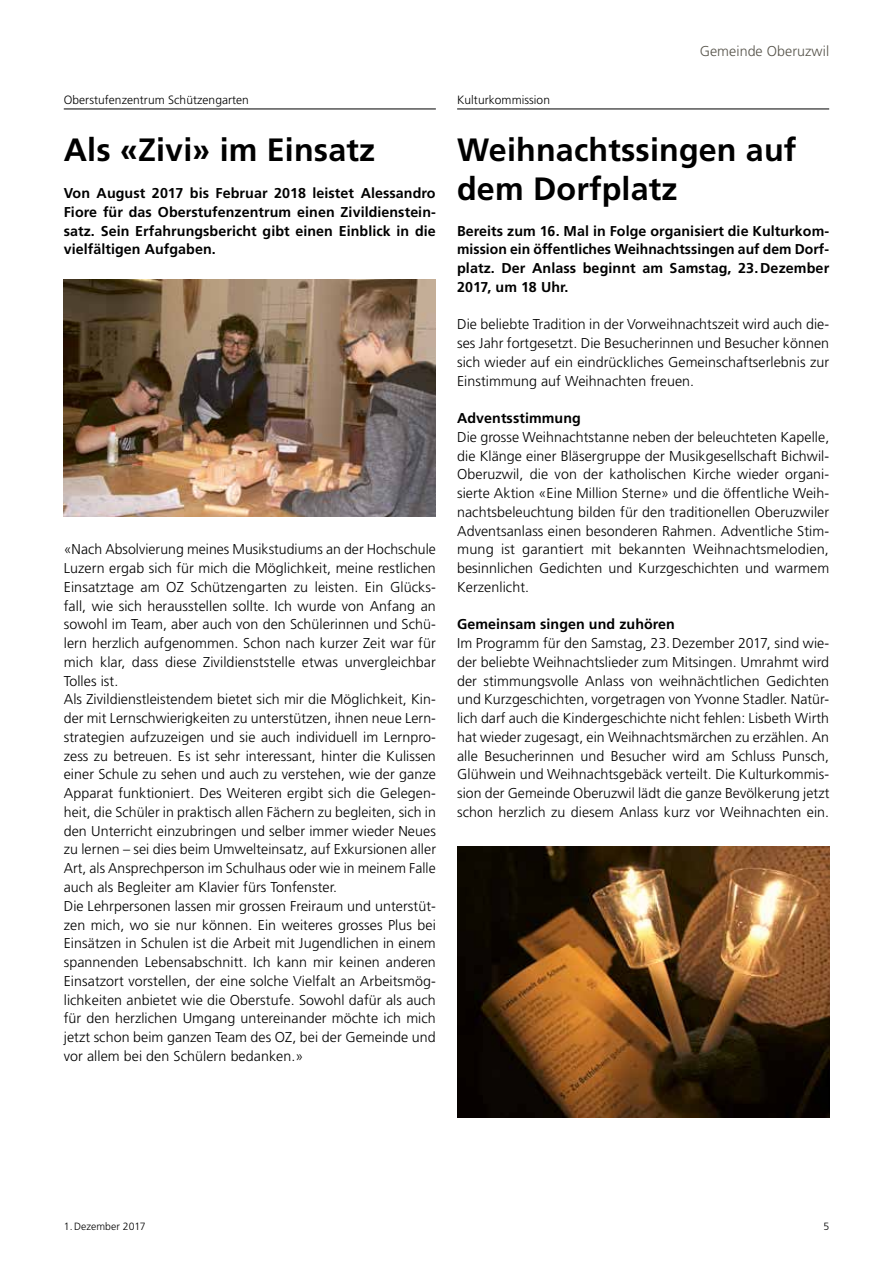
<style>
.page{position:relative;width:893px;height:1263px;background:#fff}
.page>*{position:absolute;margin:0;border:0;box-sizing:border-box;transform-origin:0 0}
.t1{font:700 32.25px/39px "Frutiger LT Std";letter-spacing:.005em;color:#000}
.t2{font:300 14.25px/18.8px "Frutiger LT Std";letter-spacing:.005em;color:#000;text-align:justify}
.t3{font:700 14.25px/18.8px "Frutiger LT Std";letter-spacing:.005em;color:#000;text-align:justify}
.t4{font:300 14.25px "Frutiger LT Std";letter-spacing:.005em;color:#57544b}
.t5{font:300 12px "Frutiger LT Std";letter-spacing:.005em;color:#000}
.t6{font:300 10.5px "Frutiger LT Std";letter-spacing:.005em;color:#000}
</style>
<div class="page">
<hr style="left:64px;top:109px;width:372px;height:1px;background:#000">
<img style="left:64px;top:279px;width:372px;height:238px">
<hr style="left:457px;top:109px;width:372px;height:1px;background:#000">
<img style="left:457px;top:846px;width:372px;height:271px">
<p class="t5" style="left:64px;top:93px;width:187px">Oberstufenzentrum Schützengarten</p>
<h1 class="t1" style="left:64px;top:130px;width:313px">Als «Zivi» im Einsatz</h1>
<p class="t3" style="left:64px;top:184px;width:374px">Von August 2017 bis Februar 2018 leistet Alessandro Fiore für das Oberstufenzentrum einen Zivildienstein&shy;satz. Sein Erfahrungsbericht gibt einen Einblick in die vielfältigen Aufgaben.</p>
<p class="t2" style="left:64px;top:540px;width:374px;text-align:left">«Nach Absolvierung meines Musikstudiums an der Hochschule Luzern ergab sich für mich die Möglichkeit, meine restlichen Einsatztage am OZ Schützengarten zu leisten. Ein Glücks&shy;fall, wie sich herausstellen sollte. Ich wurde von Anfang an sowohl im Team, aber auch von den Schülerinnen und Schü&shy;lern herzlich aufgenommen. Schon nach kurzer Zeit war für mich klar, dass diese Zivildienststelle etwas unvergleichbar Tolles ist.<br>Als Zivildienstleistendem bietet sich mir die Möglichkeit, Kin&shy;der mit Lernschwierigkeiten zu unterstützen, ihnen neue Lern&shy;strategien aufzuzeigen und sie auch individuell im Lernpro&shy;zess zu betreuen. Es ist sehr interessant, hinter die Kulissen einer Schule zu sehen und auch zu verstehen, wie der ganze Apparat funktioniert. Des Weiteren ergibt sich die Gelegen&shy;heit, die Schüler in praktisch allen Fächern zu begleiten, sich in den Unterricht einzubringen und selber immer wieder Neues zu lernen – sei dies beim Umwelteinsatz, auf Exkursionen aller Art, als Ansprechperson im Schulhaus oder wie in meinem Falle auch als Begleiter am Klavier fürs Tonfenster.<br>Die Lehrpersonen lassen mir grossen Freiraum und unterstüt&shy;zen mich, wo sie nur können. Ein weiteres grosses Plus bei Einsätzen in Schulen ist die Arbeit mit Jugendlichen in einem spannenden Lebensabschnitt. Ich kann mir keinen anderen Einsatzort vorstellen, der eine solche Vielfalt an Arbeitsmög&shy;lichkeiten anbietet wie die Oberstufe. Sowohl dafür als auch für den herzlichen Umgang untereinander möchte ich mich jetzt schon beim ganzen Team des OZ, bei der Gemeinde und vor allem bei den Schülern bedanken.»</p>
<p class="t4" style="left:700px;top:43px;width:131px">Gemeinde Oberuzwil</p>
<p class="t5" style="left:457px;top:93px;width:94px">Kulturkommission</p>
<h1 class="t1" style="left:457px;top:130px;width:341px">Weihnachtssingen auf dem Dorfplatz</h1>
<p class="t3" style="left:457px;top:221px;width:374px">Bereits zum 16. Mal in Folge organisiert die Kulturkom&shy;mission ein öffentliches Weihnachtssingen auf dem Dorf&shy;platz. Der Anlass beginnt am Samstag, 23.Dezember 2017, um 18 Uhr.</p>
<p class="t2" style="left:457px;top:315px;width:374px">Die beliebte Tradition in der Vorweihnachtszeit wird auch die&shy;ses Jahr fortgesetzt. Die Besucherinnen und Besucher können sich wieder auf ein eindrückliches Gemeinschaftserlebnis zur Einstimmung auf Weihnachten freuen.</p>
<p class="t3" style="left:457px;top:409px;width:125px">Adventsstimmung</p>
<p class="t2" style="left:457px;top:428px;width:374px">Die grosse Weihnachtstanne neben der beleuchteten Kapelle, die Klänge einer Bläsergruppe der Musikgesellschaft Bichwil-Oberuzwil, die von der katholischen Kirche wieder organi&shy;sierte Aktion «Eine Million Sterne» und die öffentliche Weih&shy;nachtsbeleuchtung bilden für den traditionellen Oberuzwiler Adventsanlass einen besonderen Rahmen. Adventliche Stim&shy;mung ist garantiert mit bekannten Weihnachtsmelodien, besinnlichen Gedichten und Kurzgeschichten und warmem Kerzenlicht.</p>
<p class="t3" style="left:457px;top:615px;width:219px">Gemeinsam singen und zuhören</p>
<p class="t2" style="left:457px;top:634px;width:374px">Im Programm für den Samstag, 23.Dezember 2017, sind wie&shy;der beliebte Weihnachtslieder zum Mitsingen. Umrahmt wird der stimmungsvolle Anlass von weihnächtlichen Gedichten und Kurzgeschichten, vorgetragen von Yvonne Stadler. Natür&shy;lich darf auch die Kindergeschichte nicht fehlen: Lisbeth Wirth hat wieder zugesagt, ein Weihnachtsmärchen zu erzählen. An alle Besucherinnen und Besucher wird am Schluss Punsch, Glühwein und Weihnachtsgebäck verteilt. Die Kulturkommis&shy;sion der Gemeinde Oberuzwil lädt die ganze Bevölkerung jetzt schon herzlich zu diesem Anlass kurz vor Weihnachten ein.</p>
<p class="t6" style="left:64px;top:1220px;width:83px">1.Dezember 2017</p>
<p class="t6" style="left:823px;top:1220px;width:7px">5</p>
</div>
